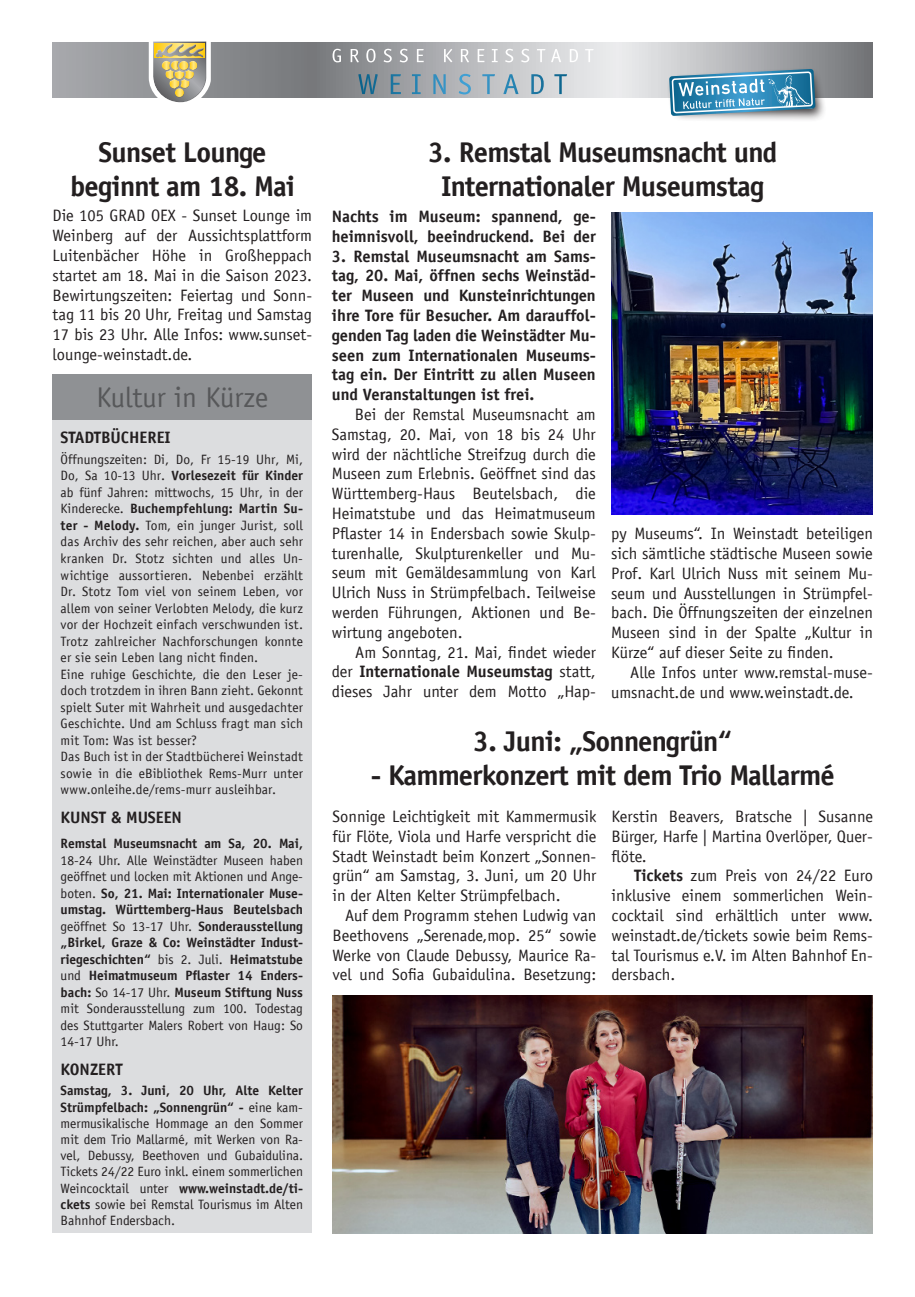
<style>
.page{position:relative;width:915px;height:1297px;background:#fff}
.page>*{position:absolute;margin:0;border:0;box-sizing:border-box;transform-origin:0 0}
.t1{font:700 28.5px "Officina Sans LT";letter-spacing:-.025em;color:#231f20}
.t2{font:28.5px "Officina Sans LT";color:#57585a}
.t3{font:16.5px/19.8px "Officina Sans LT";color:#231f20;text-align:justify}
.t4{font:700 16.5px/19.8px "Officina Sans LT";color:#231f20}
.t5{font:13.5px/16.5px "Officina Sans LT";letter-spacing:.005em;color:#231f20;text-align:justify}
.t6{font:700 13.5px/16.5px "Officina Sans LT";color:#231f20;text-align:justify}
.s1{font-weight:700}
.s2{font-weight:400}
</style>
<div class="page">
<svg style="left:52px;top:43px;width:820px;height:55px;background:#a3a4a7"></svg>
<svg style="left:332px;top:49px;width:261px;height:13px;background:#c3c4c6"></svg>
<svg style="left:358px;top:74px;width:209px;height:20px;background:#95aab6"></svg>
<svg style="left:149px;top:41px;width:62px;height:62px"></svg>
<div style="left:175px;top:87px;width:10px;height:8px;background:#fff;opacity:.75"></div>
<div style="left:175px;top:89px;width:10px;height:9px;background:#231f20;opacity:.75"></div>
<div style="left:666px;top:67px;width:160px;height:55px;background:#231f20;opacity:.9"></div>
<svg style="left:669px;top:42px;width:146px;height:80px;background:#8aadbf"></svg>
<div style="left:52px;top:374px;width:259px;height:859px;background:#dcdddf"></div>
<div style="left:53px;top:374px;width:259px;height:46px;background:#8f9194"></div>
<img style="left:332px;top:995px;width:540px;height:238px">
<img style="left:611px;top:212px;width:261px;height:302px">
<p class="t1" style="left:99px;top:134px;width:169px">Sunset Lounge</p>
<p class="t1" style="left:70px;top:168px;width:226px">beginnt am 18. Mai</p>
<p class="t3" style="left:53px;top:206px;width:261px">Die 105 GRAD OEX - Sunset Lounge im Weinberg auf der Aussichtsplattform Luitenbächer Höhe in Großheppach startet am 18. Mai in die Saison 2023.<br>Bewirtungszeiten: Feiertag und Sonn&shy;tag 11 bis 20 Uhr, Freitag und Samstag 17 bis 23 Uhr. Alle Infos: www.sunset&shy;lounge-weinstadt.de.</p>
<p class="t2" style="left:96px;top:381px;width:173px">Kultur in Kürze</p>
<p class="t4" style="left:61px;top:427px;width:112px">STADTBÜCHEREI</p>
<p class="t5" style="left:61px;top:451px;width:244px">Öffnungszeiten: Di, Do, Fr 15-19 Uhr, Mi, Do, Sa 10-13 Uhr. <span class="s1">Vorlesezeit für Kinder </span>ab fünf Jahren: mittwochs, 15 Uhr, in der Kinderecke. <span class="s1">Buchempfehlung: Martin Su&shy;ter - Melody.</span> Tom, ein junger Jurist, soll das Archiv des sehr reichen, aber auch sehr kranken Dr. Stotz sichten und alles Un&shy;wichtige aussortieren. Nebenbei erzählt Dr. Stotz Tom viel von seinem Leben, vor allem von seiner Verlobten Melody, die kurz vor der Hochzeit einfach verschwunden ist.<br>Trotz zahlreicher Nachforschungen konnte er sie sein Leben lang nicht finden.</p>
<p class="t5" style="left:61px;top:666px;width:244px">Eine ruhige Geschichte, die den Leser je&shy;doch trotzdem in ihren Bann zieht. Gekonnt spielt Suter mit Wahrheit und ausgedachter Geschichte. Und am Schluss fragt man sich mit Tom: Was ist besser?</p>
<p class="t5" style="left:61px;top:748px;width:244px">Das Buch ist in der Stadtbücherei Weinstadt sowie in die eBibliothek Rems-Murr unter www.onleihe.de/rems-murr ausleihbar.</p>
<p class="t4" style="left:61px;top:807px;width:123px">KUNST &amp; MUSEEN</p>
<p class="t6" style="left:61px;top:835px;width:244px">Remstal Museumsnacht am Sa, 20. Mai, <span class="s2">18-24 Uhr. Alle Weinstädter Museen haben geöffnet und locken mit Aktionen und Ange&shy;boten.</span> So, 21. Mai: Internationaler Muse&shy;umstag. Württemberg-Haus Beutelsbach <span class="s2">geöffnet So 13-17 Uhr.</span> Sonderausstellung „Birkel, Graze &amp; Co: Weinstädter Indust&shy;riegeschichten“ <span class="s2">bis 2. Juli.</span> Heimatstube <span class="s2">und</span> Heimatmuseum Pflaster 14 Enders&shy;bach: <span class="s2">So 14-17 Uhr.</span> Museum Stiftung Nuss <span class="s2">mit Sonderausstellung zum 100. Todestag des Stuttgarter Malers Robert von Haug: So 14-17 Uhr.</span></p>
<p class="t4" style="left:61px;top:1059px;width:64px">KONZERT</p>
<p class="t5" style="left:61px;top:1083px;width:244px"><span class="s1">Samstag, 3. Juni, 20 Uhr, Alte Kelter Strümpfelbach: „Sonnengrün“ -</span> eine kam&shy;mermusikalische Hommage an den Sommer mit dem Trio Mallarmé, mit Werken von Ra&shy;vel, Debussy, Beethoven und Gubaidulina.<br>Tickets 24/22 Euro inkl. einem sommerlichen Weincocktail unter <span class="s1">www.weinstadt.de/ti&shy;ckets</span> sowie bei Remstal Tourismus im Alten Bahnhof Endersbach.</p>
<p class="t1" style="left:428px;top:134px;width:350px">3. Remstal Museumsnacht und</p>
<p class="t1" style="left:441px;top:168px;width:325px">Internationaler Museumstag</p>
<p class="t4" style="left:332px;top:206px;width:265px">Nachts im Museum: spannend, ge&shy;heimnisvoll, beeindruckend. Bei der</p>
<p class="t4" style="left:332px;top:246px;width:265px;text-align:justify">3. Remstal Museumsnacht am Sams&shy;tag, 20. Mai, öffnen sechs Weinstäd&shy;ter Museen und Kunsteinrichtungen ihre Tore für Besucher. Am darauffol&shy;genden Tag laden die Weinstädter Mu&shy;seen zum Internationalen Museums&shy;tag ein. Der Eintritt zu allen Museen und Veranstaltungen ist frei.</p>
<p class="t3" style="left:332px;top:405px;width:265px;text-indent:23px">Bei der Remstal Museumsnacht am Samstag, 20. Mai, von 18 bis 24 Uhr wird der nächtliche Streifzug durch die Museen zum Erlebnis. Geöffnet sind das Württemberg-Haus Beutelsbach, die Heimatstube und das Heimatmuseum Pflaster 14 in Endersbach sowie Skulp&shy;turenhalle, Skulpturenkeller und Mu&shy;seum mit Gemäldesammlung von Karl Ulrich Nuss in Strümpfelbach. Teilweise werden Führungen, Aktionen und Be&shy;wirtung angeboten.</p>
<p class="t3" style="left:332px;top:642px;width:265px;text-indent:23px">Am Sonntag, 21. Mai, findet wieder der <span class="s1">Internationale Museumstag</span> statt, dieses Jahr unter dem Motto „Hap-</p>
<p class="t3" style="left:611px;top:524px;width:263px">py Museums“. In Weinstadt beteiligen sich sämtliche städtische Museen sowie Prof. Karl Ulrich Nuss mit seinem Mu&shy;seum und Ausstellungen in Strümpfel&shy;bach. Die Öffnungszeiten der einzelnen Museen sind in der Spalte „Kultur in Kürze“ auf dieser Seite zu finden.</p>
<p class="t3" style="left:611px;top:662px;width:263px;text-indent:19px">Alle Infos unter www.remstal-muse&shy;umsnacht.de und www.weinstadt.de.</p>
<p class="t1" style="left:473px;top:724px;width:260px">3. Juni: „Sonnengrün“</p>
<p class="t1" style="left:370px;top:758px;width:465px">- Kammerkonzert mit dem Trio Mallarmé</p>
<p class="t3" style="left:611px;top:806px;width:263px">Kerstin Beavers, Bratsche | Susanne Bürger, Harfe | Martina Overlöper, Quer&shy;flöte.</p>
<p class="t3" style="left:611px;top:866px;width:263px;text-indent:23px"><span class="s1">Tickets</span> zum Preis von 24/22 Euro inklusive einem sommerlichen Wein&shy;cocktail sind erhältlich unter www. weinstadt.de/tickets sowie beim Rems&shy;tal Tourismus e.V. im Alten Bahnhof En&shy;dersbach.</p>
<p class="t3" style="left:332px;top:806px;width:265px">Sonnige Leichtigkeit mit Kammermusik für Flöte, Viola und Harfe verspricht die Stadt Weinstadt beim Konzert „Sonnen&shy;grün“ am Samstag, 3. Juni, um 20 Uhr in der Alten Kelter Strümpfelbach.</p>
<p class="t3" style="left:332px;top:905px;width:265px;text-indent:13px">Auf dem Programm stehen Ludwig van Beethovens „Serenade,mop. 25“ sowie Werke von Claude Debussy, Maurice Ra&shy;vel und Sofia Gubaidulina. Besetzung:</p>
</div>
